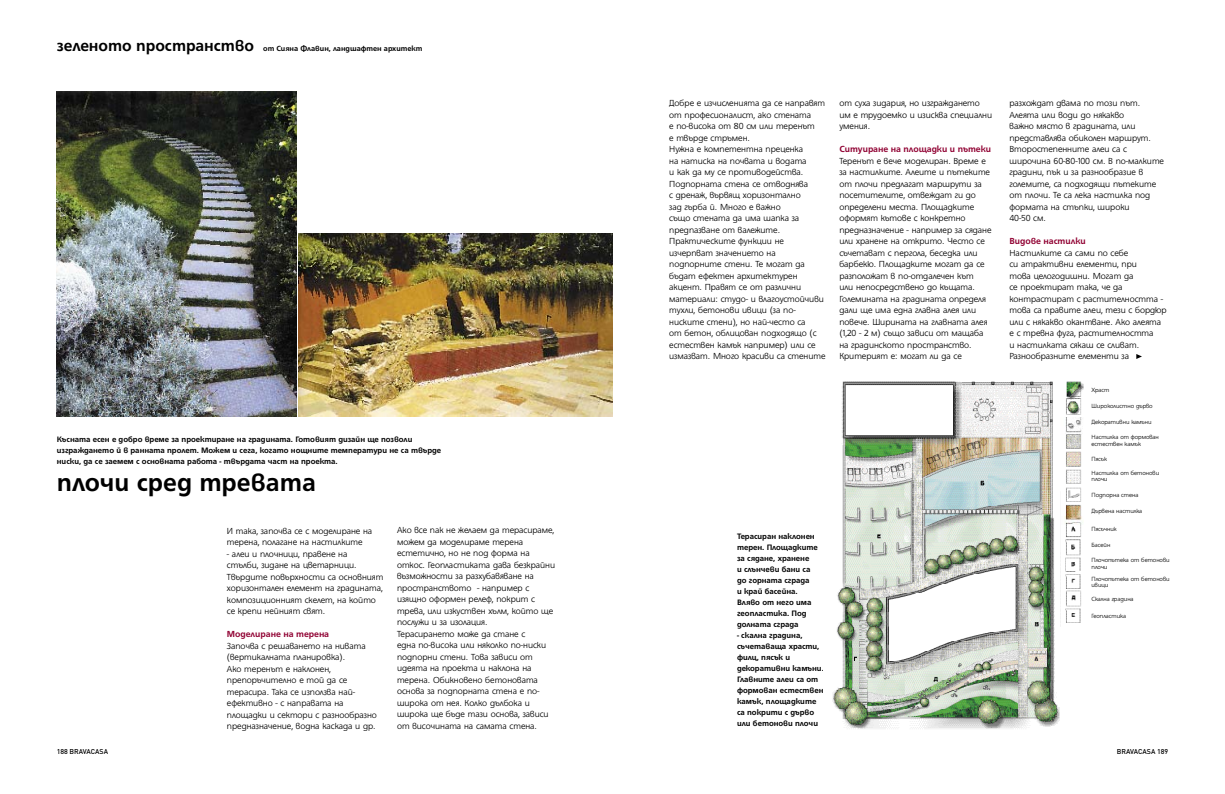
<style>
.page{position:relative;width:1225px;height:794px;background:#fff}
.page>*{position:absolute;margin:0;border:0;box-sizing:border-box;transform-origin:0 0}
.t1{font:700 27px "HS Grotesk Bg";color:#000}
.t2{font:300 9.5px/11.5px "HS Grotesk Bg";color:#000}
.t3{font:700 9.5px "HS Grotesk Bg";color:#900032}
.t4{font:700 8.5px/11px "HS Grotesk Bg";color:#000}
.t5{font:700 8px "HS Grotesk Bg";color:#000}
.t6{font:500 7px "DIN";color:#000}
.t7{font:300 6.5px/7px "HS Grotesk Bg";color:#000}
.s1{font-size:17px}
</style>
<div class="page">
<img style="left:832px;top:381px;width:227px;height:348px">
<img style="left:1060px;top:381px;width:23px;height:245px">
<svg style="left:1136px;top:354px;width:6px;height:5px"></svg>
<img style="left:57px;top:92px;width:239px;height:324px">
<img style="left:299px;top:233px;width:313px;height:183px">
<p class="t5" style="left:57px;top:44px;width:367px"><span class="s1">зеленото пространство</span> от Сияна Флавин, ландшафтен архитект</p>
<p class="t4" style="left:57px;top:433px;width:386px">Късната есен е добро време за проектиране на градината. Готовият дизайн ще позволи изграждането й в ранната пролет. Можем и сега, когато нощните температури не са твърде ниски, да се заемем с основната работа - твърдата част на проекта.</p>
<h1 class="t1" style="left:57px;top:467px;width:261px">плочи сред тревата</h1>
<p class="t2" style="left:227px;top:525px;width:147px">И така, започва се с моделиране на терена, полагане на настилките</p>
<p class="t2" style="left:227px;top:548px;width:158px">- алеи и плочници, правене на<br>стълби, зидане на цветарници.<br>Твърдите повърхности са основният хоризонтален елемент на градината, композиционният скелет, на който се крепи нейният свят.</p>
<p class="t3" style="left:227px;top:629px;width:104px">Моделиране на терена</p>
<p class="t2" style="left:227px;top:640px;width:152px">Започва с решаването на нивата (вертикалната планировка).<br>Ако теренът е наклонен, препоръчително е той да се терасира. Така се използва най&shy;ефективно - с направата на площадки и сектори с разнообразно предназначение, водна каскада и др.</p>
<p class="t2" style="left:397px;top:524px;width:160px">Ако все пак не желаем да терасираме, можем да моделираме терена естетично, но не под форма на откос. Геопластиката дава безкрайни възможности за разхубавяване на пространството - например с изящно оформен релеф, покрит с трева, или изкуствен хълм, който ще послужи и за изолация.<br>Терасирането може да стане с<br>една по-висока или няколко по-ниски подпорни стени. Това зависи от идеята на проекта и наклона на терена. Обикновено бетоновата основа за подпорната стена е по&shy;широка от нея. Колко дълбока и широка ще бъде тази основа, зависи от височината на самата стена.</p>
<p class="t2" style="left:669px;top:97px;width:158px">Добре е изчисленията да се направят от професионалист, ако стената<br>е по-висока от 80 см или теренът<br>е твърде стръмен.<br>Нужна е компетентна преценка<br>на натиска на почвата и водата<br>и как да му се противодейства.<br>Подпорната стена се отводнява<br>с дренаж, вървящ хоризонтално<br>зад гърба й. Много е важно<br>също стената да има шапка за предпазване от валежите.<br>Практическите функции не изчерпват значението на подпорните стени. Те могат да бъдат ефектен архитектурен акцент. Правят се от различни материали: студо- и влагоустойчиви тухли, бетонови ивици (за по&shy;ниските стени), но най-често са<br>от бетон, облицован подходящо (с естествен камък например) или се измазват. Много красиви са стените</p>
<p class="t2" style="left:839px;top:97px;width:154px">от суха зидария, но изграждането им е трудоемко и изисква специални умения.</p>
<p class="t3" style="left:839px;top:144px;width:153px">Ситуиране на площадки и пътеки</p>
<p class="t2" style="left:839px;top:155px;width:154px">Теренът е вече моделиран. Време е за настилките. Алеите и пътеките от плочи предлагат маршрути за посетителите, отвеждат ги до определени места. Площадките оформят кътове с конкретно предназначение - например за сядане или хранене на открито. Често се съчетават с пергола, беседка или барбекю. Площадките могат да се разположат в по-отдалечен кът<br>или непосредствено до къщата.<br>Големината на градината определя дали ще има една главна алея или повече. Ширината на главната алея (1,20 - 2 м) също зависи от мащаба на градинското пространство.<br>Критерият е: могат ли да се</p>
<p class="t4" style="left:737px;top:530px;width:82px">Терасиран наклонен терен. Площадките за сядане, хранене<br>и слънчеви бани са до горната сграда<br>и край басейна.<br>Вляво от него има геопластика. Под долната сграда</p>
<p class="t4" style="left:737px;top:629px;width:88px">- скална градина, съчетаваща храсти, филц, пясък и декоративни камъни.<br>Главните алеи са от формован естествен камък, площадките са покрити с дърво или бетонови плочи</p>
<p class="t2" style="left:1009px;top:97px;width:156px">разхождат двама по този път.<br>Алеята или води до някакво<br>важно място в градината, или представлява обиколен маршрут.<br>Второстепенните алеи са с широчина 60-80-100 см. В по-малките градини, пък и за разнообразие в големите, са подходящи пътеките от плочи. Те са лека настилка под формата на стъпки, широки<br>40-50 см.</p>
<p class="t3" style="left:1009px;top:236px;width:78px">Видове настилки</p>
<p class="t2" style="left:1009px;top:247px;width:159px">Настилките са сами по себе<br>си атрактивни елементи, при<br>това целогодишни. Могат да<br>се проектират така, че да контрастират с растителността - това са правите алеи, тези с бордюр или с някакво окантване. Ако алеята е с тревна фуга, растителността<br>и настилката сякаш се сливат.<br>Разнообразните елементи за</p>
<p class="t7" style="left:1091px;top:386px;width:19px">Храст</p>
<p class="t7" style="left:1091px;top:402px;width:63px">Широколистно дърво</p>
<p class="t7" style="left:1091px;top:418px;width:62px">Декоративни камъни</p>
<p class="t7" style="left:1091px;top:433px;width:69px">Настилка от формован естествен камък</p>
<p class="t7" style="left:1091px;top:452px;width:69px;line-height:14px">Пясък<br>Настилка от бетонови</p>
<p class="t7" style="left:1091px;top:475px;width:17px">плочи</p>
<p class="t7" style="left:1091px;top:491px;width:48px">Подпорна стена</p>
<p class="t7" style="left:1091px;top:507px;width:52px">Дървена настилка</p>
<p class="t7" style="left:1091px;top:525px;width:27px">Пясъчник</p>
<p class="t7" style="left:1091px;top:541px;width:20px">Басейн</p>
<p class="t7" style="left:1091px;top:556px;width:80px">Плочопътека от бетонови плочи</p>
<p class="t7" style="left:1091px;top:576px;width:80px;line-height:6px">Плочопътека от бетонови ивици</p>
<p class="t7" style="left:1091px;top:595px;width:44px">Скална градина</p>
<p class="t7" style="left:1091px;top:612px;width:36px">Геопластика</p>
<p class="t6" style="left:57px;top:747px;width:53px">188 BRAVACASA</p>
<p class="t6" style="left:1116px;top:747px;width:53px">BRAVACASA 189</p>
</div>
